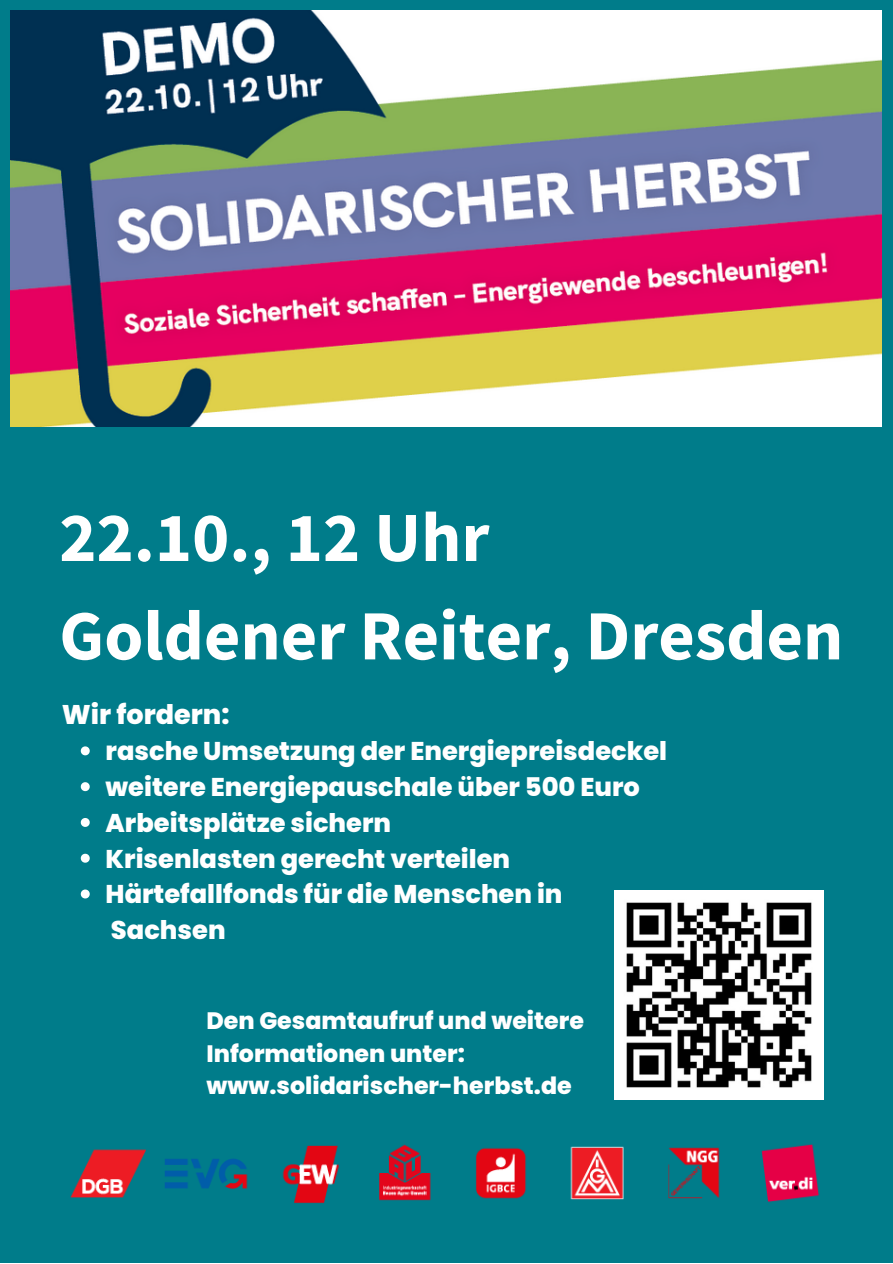
<style>
.page{position:relative;width:893px;height:1264px;background:#fff}
.page>*{position:absolute;margin:0;border:0;box-sizing:border-box;transform-origin:0 0}
.t1{font:700 70.5px/98.4px "Source Sans Pro";color:#fff}
.t2{font:800 27px "Poppins";color:#fff}
.t3{font:800 25.65px/35.7px "Poppins";color:#fff}
.t4{font:800 23.7px/32.5px "Poppins";color:#fff}
</style>
<div class="page">
<div style="left:0;top:0;width:892px;height:1262px;background:#007c8a"></div>
<img style="left:11px;top:10px;width:870px;height:416px">
<img style="left:71px;top:1144px;width:749px;height:60px">
<img style="left:614px;top:890px;width:209px;height:209px">
<svg style="left:81px;top:746px;width:9px;height:9px"></svg>
<svg style="left:81px;top:782px;width:9px;height:9px"></svg>
<svg style="left:81px;top:818px;width:9px;height:9px"></svg>
<svg style="left:81px;top:853px;width:9px;height:9px"></svg>
<svg style="left:81px;top:889px;width:9px;height:9px"></svg>
<h1 class="t1" style="left:59px;top:486px;width:785px">22.10., 12 Uhr<br>Goldener Reiter, Dresden</h1>
<p class="t2" style="left:62px;top:695px;width:169px">Wir fordern:</p>
<p class="t3" style="left:106px;top:733px;width:563px">rasche Umsetzung der Energiepreisdeckel weitere Energiepauschale über 500 Euro Arbeitsplätze sichern<br>Krisenlasten gerecht verteilen Härtefallfonds für die Menschen in</p>
<p class="t3" style="left:111px;top:912px;width:116px">Sachsen</p>
<p class="t4" style="left:206px;top:1004px;width:379px">Den Gesamtaufruf und weitere<br>Informationen unter: www.solidarischer-herbst.de</p>
</div>
